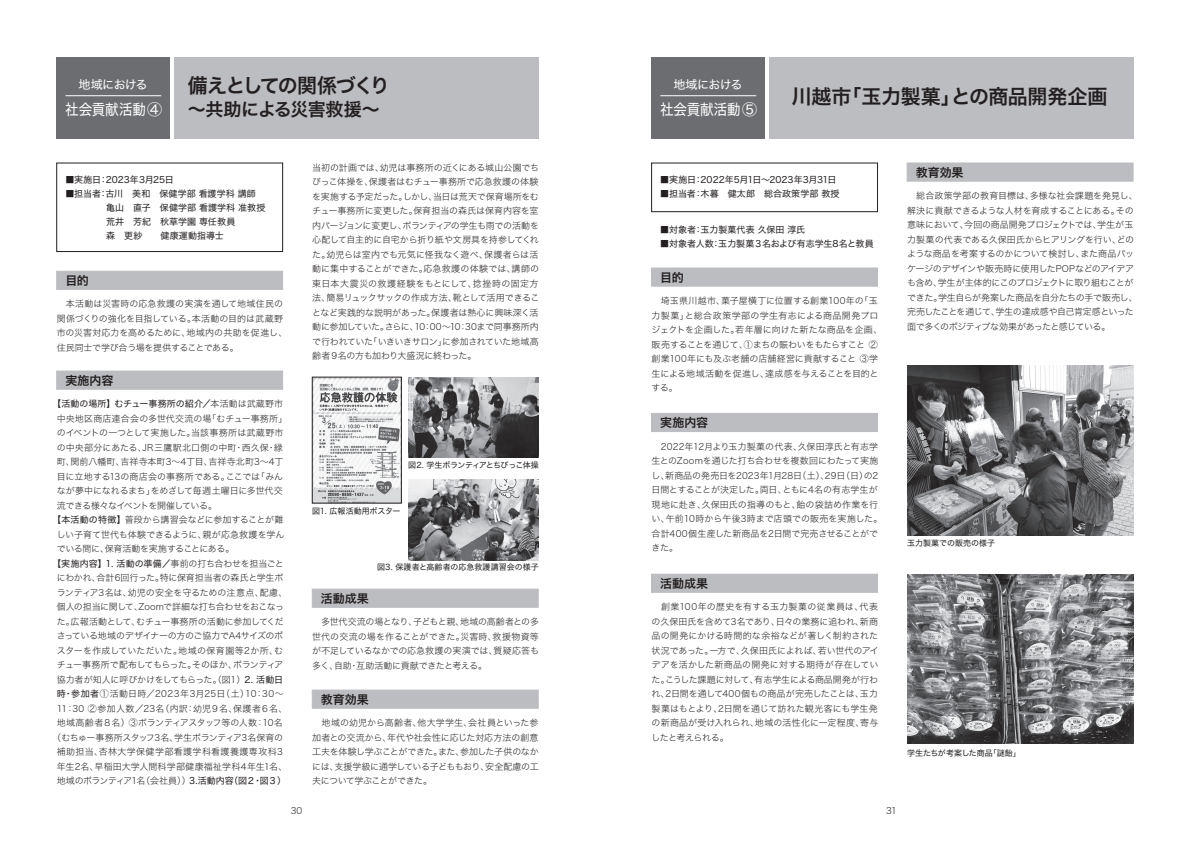
<style>
.page{position:relative;width:1191px;height:842px;background:#fff}
.page>*{position:absolute;margin:0;border:0;box-sizing:border-box;transform-origin:0 0}
.t1{font:20px "Hira Kaku Std W6";letter-spacing:-.01em;color:#231f20}
.t2{font:20px "Hira Kaku Std W6";letter-spacing:-.09em;color:#231f20}
.t3{font:18px "Hira Kaku Std W6";letter-spacing:-.035em;color:#231f20}
.t4{font:15px "Hira Kaku Std W4";letter-spacing:-.005em;color:#fff;scale:.9 1}
.t5{font:12px "Hira Kaku Std W6";letter-spacing:-.005em;color:#231f20}
.t6{font:12px "Hira Kaku Std W4";letter-spacing:-.05em;color:#fff}
.t7{font:9px/14.5px "Hira Kaku Std W2";letter-spacing:-.01em;color:#231f20;text-align:justify}
.t8{font:9px/14px "Hira Kaku Std W4";color:#231f20}
.t9{font:9px "Hira Kaku Std W2";letter-spacing:.015em;color:#231f20}
.t10{font:9px "Hira Kaku Std W2";letter-spacing:.01em;color:#231f20}
.t11{font:9px "Hira Kaku Std W2";letter-spacing:-.04em;color:#231f20}
.t12{font:9px "Hira Kaku Std W2";letter-spacing:-.06em;color:#231f20}
.t13{font:8px "Hira Kaku Std W4";letter-spacing:-.005em;color:#231f20}
.t14{font:8px "Hira Kaku Std W4";letter-spacing:-.07em;color:#231f20}
.s1{font-family:"Koz Go Pr 6 N"}
.s2{font-family:"Hira Kaku Std W2"}
.s3{font-family:"Hira Kaku Std W4"}
</style>
<div class="page">
<img style="left:314px;top:379px;width:85px;height:122px">
<div style="left:312px;top:589px;width:226px;height:18px;background:#bcbdc0"></div>
<div style="left:312px;top:690px;width:226px;height:18px;background:#bcbdc0"></div>
<div style="left:57px;top:57px;width:113px;height:82px;background:#6c6d70"></div>
<div style="left:56px;top:271px;width:227px;height:19px;background:#bcbdc0"></div>
<div style="left:174px;top:57px;width:364px;height:82px;background:#bcbdc0"></div>
<div style="left:56px;top:371px;width:227px;height:18px;background:#bcbdc0"></div>
<div style="left:56px;top:163px;width:227px;height:89px;border:1px solid #231f20"></div>
<hr style="left:65px;top:95px;width:96px;height:1px;background:#fff">
<div style="left:907px;top:163px;width:226px;height:18px;background:#bcbdc0"></div>
<div style="left:651px;top:57px;width:114px;height:82px;background:#6c6d70"></div>
<div style="left:651px;top:268px;width:226px;height:18px;background:#bcbdc0"></div>
<div style="left:769px;top:57px;width:364px;height:82px;background:#bcbdc0"></div>
<div style="left:651px;top:413px;width:226px;height:19px;background:#bcbdc0"></div>
<div style="left:651px;top:574px;width:226px;height:19px;background:#bcbdc0"></div>
<div style="left:651px;top:163px;width:226px;height:49px;border:1px solid #231f20"></div>
<hr style="left:660px;top:95px;width:96px;height:1px;background:#fff">
<img style="left:907px;top:365px;width:226px;height:170px">
<img style="left:907px;top:574px;width:226px;height:170px">
<img style="left:409px;top:377px;width:129px;height:81px">
<img style="left:409px;top:479px;width:129px;height:81px">
<div style="left:312px;top:377px;width:89px;height:126px;border:1px solid #231f20"></div>
<h3 class="t6" style="left:79px;top:75px;width:70px">地域における</h3>
<h3 class="t4" style="left:65px;top:98px;width:109px">社会貢献活動④</h3>
<h1 class="t2" style="left:188px;top:70px;width:203px">備えとしての関係づくり</h1>
<h2 class="t3" style="left:188px;top:95px;width:193px">～共助による災害救援～</h2>
<p class="t8" style="left:65px;top:173px;width:110px"><span class="s1">■</span>実施日：2023年3月25日</p>
<p class="t8" style="left:65px;top:187px;width:201px"><span class="s1">■</span>担当者：古川　美和　保健学部 看護学科 講師　　　　亀山　直子　保健学部 看護学科 准教授　　　　荒井　芳紀　秋草学園 専任教員<br>　　　　森　更紗　　健康運動指導士</p>
<h3 class="t5" style="left:65px;top:271px;width:25px">目的</h3>
<p class="t7" style="left:57px;top:297px;width:232px;text-align:left">　本活動は災害時の応急救護の実演を通して地域住民の関係づくりの強化を目指している。本活動の目的は武蔵野市の災害対応力を高めるために、地域内の共助を促進し、住民同士で学び合う場を提供することである。</p>
<h3 class="t5" style="left:65px;top:371px;width:49px">実施内容</h3>
<p class="t8" style="left:52px;top:397px;width:232px">【活動の場所】むチュー事務所の紹介／<span class="s2">本活動は武蔵野市</span></p>
<p class="t9" style="left:57px;top:412px;width:232px">中央地区商店連合会の多世代交流の場「むチュー事務所」</p>
<p class="t7" style="left:57px;top:425px;width:228px">のイベントの一つとして実施した。当該事務所は武蔵野市</p>
<p class="t9" style="left:57px;top:441px;width:228px">の中央部分にあたる、JR三鷹駅北口側の中町・西久保・緑</p>
<p class="t10" style="left:57px;top:455px;width:228px">町、関前八幡町、吉祥寺本町3～4丁目、吉祥寺北町3～4丁</p>
<p class="t7" style="left:57px;top:469px;width:228px">目に立地する13の商店会の事務所である。ここでは「みん</p>
<p class="t7" style="left:57px;top:483px;width:228px">なが夢中になれるまち」をめざして毎週土曜日に多世代交</p>
<p class="t12" style="left:57px;top:499px;width:162px">流できる様々なイベントを開催している。</p>
<p class="t7" style="left:52px;top:512px;width:233px"><span class="s3">【本活動の特徴】</span>普段から講習会などに参加することが難</p>
<p class="t7" style="left:57px;top:527px;width:229px">しい子育て世代も体験できるように、親が応急救護を学ん</p>
<p class="t11" style="left:57px;top:542px;width:179px">でいる間に、保育活動を実施することにある。</p>
<p class="t8" style="left:52px;top:556px;width:233px">【実施内容】1. 活動の準備／<span class="s2">事前の打ち合わせを担当ごと</span></p>
<p class="t7" style="left:52px;top:570px;width:237px;text-align:center">にわかれ、合計6回行った。特に保育担当者の森氏と学生ボランティア3名は、幼児の安全を守るための注意点、配慮、個人の担当に関して、Zoomで詳細な打ち合わせをおこなった。広報活動として、むチュー事務所の活動に参加してくださっている地域のデザイナーの方のご協力でA4サイズのポスターを作成していただいた。地域の保育園等2か所、むチュー事務所で配布してもらった。そのほか、ボランティア協力者が知人に呼びかけをしてもらった。（図1）<span class="s3">2. 活動日時・参加者</span>①活動日時／2023年3月25日（土）10：30～<br>11：30 ②参加人数／23名（内訳：幼児９名、保護者６名、地域高齢者８名）③ボランティアスタッフ等の人数：10名（むちゅー事務所スタッフ3名、学生ボランティア3名保育の補助担当、杏林大学保健学部看護学科看護養護専攻科3年生2名、早稲田大学人間科学部健康福祉学科4年生1名、地域のボランティア1名（会社員））<span class="s3">3.活動内容（図２・図３）</span></p>
<p class="t7" style="left:312px;top:160px;width:229px">当初の計画では、幼児は事務所の近くにある城山公園でちびっこ体操を、保護者はむチュー事務所で応急救護の体験を実施する予定だった。しかし、当日は荒天で保育場所をむチュー事務所に変更した。保育担当の森氏は保育内容を室内バージョンに変更し、ボランティアの学生も雨での活動を心配して自主的に自宅から折り紙や文房具を持参してくれた。幼児らは室内でも元気に怪我なく遊べ、保護者らは活動に集中することができた。応急救護の体験では、講師の東日本大震災の救護経験をもとにして、捻挫時の固定方法、簡易リュックサックの作成方法、靴として活用できることなど実践的な説明があった。保護者は熱心に興味深く活動に参加していた。さらに、10：00～10：30まで同事務所内で行われていた「いきいきサロン」に参加されていた地域高齢者９名の方も加わり大盛況に終わった。</p>
<p class="t14" style="left:408px;top:459px;width:132px">図2. 学生ボランティアとちびっこ体操</p>
<p class="t13" style="left:312px;top:505px;width:90px">図1. 広報活動用ポスター</p>
<h3 class="t5" style="left:321px;top:589px;width:49px">活動成果</h3>
<p class="t13" style="left:377px;top:561px;width:163px">図3. 保護者と高齢者の応急救護講習会の様子</p>
<p class="t7" style="left:312px;top:614px;width:228px">　多世代交流の場となり、子どもと親、地域の高齢者との多世代の交流の場を作ることができた。災害時、救援物資等が不足しているなかでの応急救護の実演では、質疑応答も多く、自助・互助活動に貢献できたと考える。</p>
<h3 class="t5" style="left:321px;top:690px;width:49px">教育効果</h3>
<p class="t7" style="left:312px;top:715px;width:228px">　地域の幼児から高齢者、他大学学生、会社員といった参加者との交流から、年代や社会性に応じた対応方法の創意工夫を体験し学ぶことができた。また、参加した子供のなかには、支援学級に通学している子どももおり、安全配慮の工夫について学ぶことができた。</p>
<h3 class="t6" style="left:673px;top:75px;width:70px">地域における</h3>
<h3 class="t4" style="left:660px;top:98px;width:109px">社会貢献活動⑤</h3>
<h1 class="t1" style="left:792px;top:81px;width:317px">川越市「玉力製菓」との商品開発企画</h1>
<p class="t8" style="left:660px;top:173px;width:178px"><span class="s1">■</span>実施日：2022年5月1日～2023年3月31日</p>
<p class="t8" style="left:660px;top:187px;width:181px"><span class="s1">■</span>担当者：木暮　健太郎　総合政策学部 教授</p>
<p class="t8" style="left:660px;top:222px;width:146px"><span class="s1">■</span>対象者：玉力製菓代表 久保田 淳氏</p>
<p class="t8" style="left:660px;top:236px;width:215px"><span class="s1">■</span>対象者人数：玉力製菓３名および有志学生8名と教員</p>
<h3 class="t5" style="left:660px;top:268px;width:25px">目的</h3>
<p class="t7" style="left:651px;top:293px;width:232px;text-align:left">　埼玉県川越市、菓子屋横丁に位置する創業100年の「玉力製菓」と総合政策学部の学生有志による商品開発プロジェクトを企画した。若年層に向けた新たな商品を企画、販売することを通じて、①まちの賑わいをもたらすこと ②創業100年にも及ぶ老舗の店舗経営に貢献すること ③学生による地域活動を促進し、達成感を与えることを目的とする。</p>
<h3 class="t5" style="left:660px;top:413px;width:49px">実施内容</h3>
<p class="t7" style="left:651px;top:439px;width:232px;text-align:left">　2022年12月より玉力製菓の代表、久保田淳氏と有志学生とのZoomを通じた打ち合わせを複数回にわたって実施し、新商品の発売日を2023年1月28日（土）、29日（日）の2日間とすることが決定した。両日、ともに4名の有志学生が現地に赴き、久保田氏の指導のもと、飴の袋詰め作業を行い、午前10時から午後3時まで店頭での販売を実施した。合計400個生産した新商品を2日間で完売させることができた。</p>
<h3 class="t5" style="left:660px;top:574px;width:49px">活動成果</h3>
<p class="t7" style="left:651px;top:599px;width:229px">　創業100年の歴史を有する玉力製菓の従業員は、代表の久保田氏を含めて3名であり、日々の業務に追われ、新商品の開発にかける時間的な余裕などが著しく制約された状況であった。一方で、久保田氏によれば、若い世代のアイデアを活かした新商品の開発に対する期待が存在していた。こうした課題に対して、有志学生による商品開発が行われ、2日間を通して400個もの商品が完売したことは、玉力製菓はもとより、2日間を通じて訪れた観光客にも学生発の新商品が受け入れられ、地域の活性化に一定程度、寄与したと考えられる。</p>
<h3 class="t5" style="left:915px;top:163px;width:49px">教育効果</h3>
<p class="t7" style="left:907px;top:188px;width:232px;text-align:left">　総合政策学部の教育目標は、多様な社会課題を発見し、解決に貢献できるような人材を育成することにある。その意味において、今回の商品開発プロジェクトでは、学生が玉力製菓の代表である久保田氏からヒアリングを行い、どのような商品を考案するのかについて検討し、また商品パッケージのデザインや販売時に使用したPOPなどのアイデアも含め、学生が主体的にこのプロジェクトに取り組むことができた。学生自らが発案した商品を自分たちの手で販売し、完売したことを通じて、学生の達成感や自己肯定感といった面で多くのポジティブな効果があったと感じている。</p>
<p class="t13" style="left:907px;top:537px;width:90px">玉力製菓での販売の様子</p>
<p class="t13" style="left:907px;top:747px;width:115px">学生たちが考案した商品「謎飴」</p>
<p class="t7" style="left:291px;top:803px;width:13px">30</p>
<p class="t7" style="left:886px;top:803px;width:12px">31</p>
</div>
